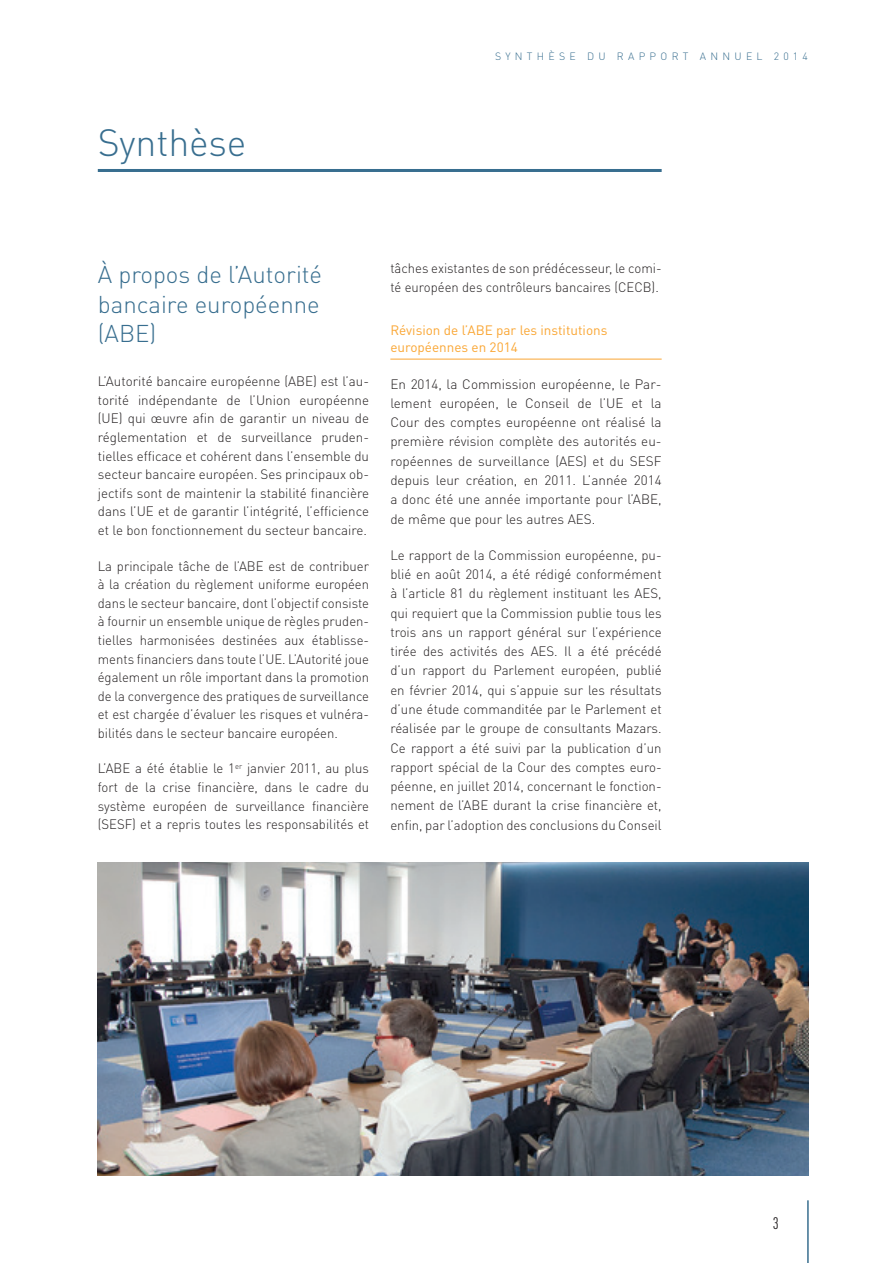
<style>
.page{position:relative;width:893px;height:1263px;background:#fff}
.page>*{position:absolute;margin:0;border:0;box-sizing:border-box;transform-origin:0 0}
.title1{font:300 37.5px "DIN Pro";letter-spacing:-.005em;color:#386e8f}
.title2{font:300 24px/29.4px "DIN Pro";color:#386e8f;text-align:justify}
.t1{font:condensed 16.5px "DIN Pro";color:#231f20}
.body{font:300 13.5px/19.2px "DIN Pro";color:#231f20;text-align:justify}
.title4{font:13.5px/17.4px "DIN Pro";color:#faa633}
.t2{font:300 10.5px "DIN Pro";letter-spacing:.4em;color:#386e8f}
</style>
<div class="page">
<hr style="left:807px;top:1200px;width:2px;height:63px;background:#386e8f">
<hr style="left:98px;top:169px;width:564px;height:3px;background:#386e8f">
<hr style="left:390px;top:359px;width:272px;height:1px;background:#faa633">
<img style="left:98px;top:863px;width:711px;height:312px">
<p class="title1" style="left:98px;top:117px;width:150px">Synthèse</p>
<p class="t2" style="left:495px;top:49px;width:29px">Synt</p>
<p class="t2" style="left:537px;top:49px;width:32px">hèse</p>
<p class="t2" style="left:587px;top:49px;width:10px">du</p>
<p class="t2" style="left:617px;top:49px;width:12px">rapport</p>
<p class="t2" style="left:700px;top:49px;width:12px">annuel</p>
<p class="t2" style="left:774px;top:49px;width:36px">2014</p>
<p class="title2" style="left:98px;top:259px;width:226px">À propos de l’Autorité bancaire européenne (ABE)</p>
<p class="body" style="left:98px;top:372px;width:273px;line-height:18.6px">L’Autorité bancaire européenne (ABE) est l’au‑ torité indépendante de l’Union européenne (UE) qui œuvre afin de garantir un niveau de réglementation et de surveillance pruden‑ tielles efficace et cohérent dans l’ensemble du secteur bancaire européen. Ses principaux ob‑ jectifs sont de maintenir la stabilité financière dans l’UE et de garantir l’intégrité, l’efficience et le bon fonctionnement du secteur bancaire.</p>
<p class="body" style="left:98px;top:556px;width:273px;line-height:18.6px">La principale tâche de l’ABE est de contribuer à la création du règlement uniforme européen dans le secteur bancaire, dont l’objectif consiste à fournir un ensemble unique de règles pruden‑ tielles harmonisées destinées aux établisse‑ ments financiers dans toute l’UE. L’Autorité joue également un rôle important dans la promotion de la convergence des pratiques de surveillance et est chargée d’évaluer les risques et vulnéra‑ bilités dans le secteur bancaire européen.</p>
<p class="body" style="left:98px;top:759px;width:273px;line-height:18.6px">L’ABE a été établie le 1<sup>er</sup> janvier 2011, au plus fort de la crise financière, dans le cadre du système européen de surveillance financière (SESF) et a repris toutes les responsabilités et</p>
<p class="body" style="left:390px;top:258px;width:273px">tâches existantes de son prédécesseur, le comi‑ té européen des contrôleurs bancaires (CECB).</p>
<p class="title4" style="left:390px;top:321px;width:219px">Révision de l’ABE par les institutions européennes en 2014</p>
<p class="body" style="left:390px;top:374px;width:273px">En 2014, la Commission européenne, le Par‑ lement européen, le Conseil de l’UE et la Cour des comptes européenne ont réalisé la première révision complète des autorités eu‑ ropéennes de surveillance (AES) et du SESF depuis leur création, en 2011. L’année 2014 a donc été une année importante pour l’ABE, de même que pour les autres AES.</p>
<p class="body" style="left:390px;top:545px;width:273px">Le rapport de la Commission européenne, pu‑ blié en août 2014, a été rédigé conformément à l’article 81 du règlement instituant les AES, qui requiert que la Commission publie tous les trois ans un rapport général sur l’expérience tirée des activités des AES. Il a été précédé d’un rapport du Parlement européen, publié en février 2014, qui s’appuie sur les résultats d’une étude commanditée par le Parlement et réalisée par le groupe de consultants Mazars.<br>Ce rapport a été suivi par la publication d’un rapport spécial de la Cour des comptes euro‑ péenne, en juillet 2014, concernant le fonction‑ nement de l’ABE durant la crise financière et, enfin, par l’adoption des conclusions du Conseil</p>
<p class="t1" style="left:773px;top:1213px;width:7px">3</p>
</div>
